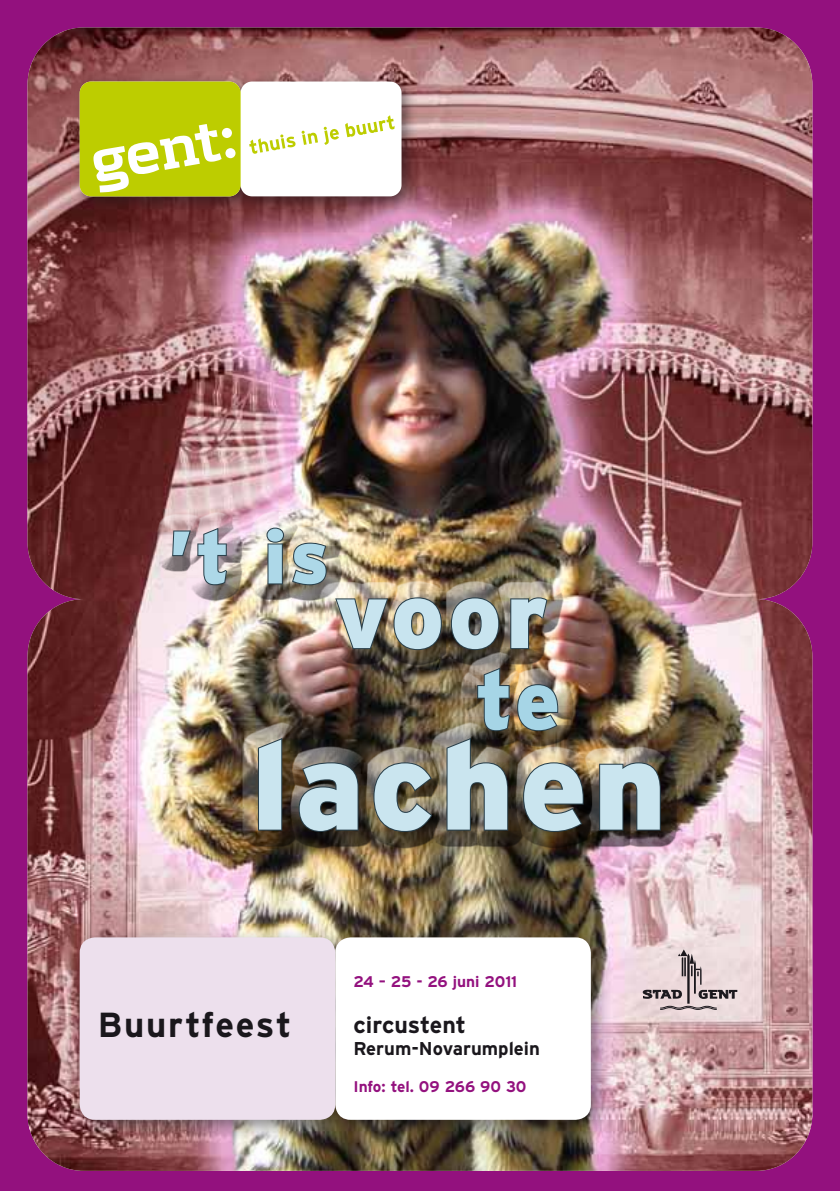
<style>
.page{position:relative;width:840px;height:1191px;background:#fff}
.page>*{position:absolute;margin:0;border:0;box-sizing:border-box;transform-origin:0 0}
.t1{font:900 123.6px "Interstate";letter-spacing:.05em;color:#cae5ef}
.t2{font:900 92.6px "Interstate";color:#c8e4ef}
.t3{font:900 82.4px "Interstate";color:#a6d5e6}
.t4{font:900 74.2px "Interstate";color:#add8e8}
.t5{font:700 34.8px "Interstate";letter-spacing:.04em;color:#1a171c}
.t6{font:700 23.2px "Interstate";letter-spacing:-.005em;color:#1a171c}
.t7{font:700 18.6px "Interstate";color:#1a171c}
.t8{font:700 15.4px "Interstate";color:#93117e}
</style>
<div class="page">
<div style="left:0;top:0;width:839px;height:1191px;background:#93117e"></div>
<img style="left:28px;top:28px;width:783px;height:1142px">
<div style="left:69px;top:927px;width:542px;height:213px;background:#1a171c;opacity:.5"></div>
<div style="left:335px;top:937px;width:255px;height:182px;background:#fff;border-radius:15px"></div>
<div style="left:80px;top:937px;width:255px;height:182px;background:#ede0ed;border-radius:15px"></div>
<div style="left:72px;top:74px;width:346px;height:139px;background:#1a171c;opacity:.5"></div>
<svg style="left:80px;top:82px;width:321px;height:114px;background:#e1e78c"></svg>
<svg style="left:642px;top:949px;width:94px;height:61px;background:#ccbcbe"></svg>
<div style="left:156px;top:511px;width:186px;height:79px;background:#fff;opacity:.75"></div>
<div style="left:156px;top:518px;width:186px;height:83px;background:#1a171c;opacity:.75"></div>
<svg style="left:171px;top:526px;width:58px;height:60px;background:#afa3a9"></svg>
<img style="left:265px;top:526px;width:62px;height:60px">
<div style="left:319px;top:581px;width:244px;height:74px;background:#fff;opacity:.75"></div>
<div style="left:319px;top:590px;width:244px;height:76px;background:#1a171c;opacity:.75"></div>
<img style="left:333px;top:596px;width:109px;height:55px">
<svg style="left:449px;top:596px;width:51px;height:55px;background:#535149"></svg>
<img style="left:509px;top:596px;width:39px;height:54px">
<div style="left:461px;top:651px;width:113px;height:81px;background:#fff;opacity:.75"></div>
<div style="left:461px;top:658px;width:113px;height:89px;background:#1a171c;opacity:.75"></div>
<div style="left:242px;top:722px;width:434px;height:115px;background:#fff;opacity:.75"></div>
<div style="left:242px;top:728px;width:434px;height:120px;background:#1a171c;opacity:.75"></div>
<svg style="left:257px;top:736px;width:26px;height:95px;background:#6b5e49"></svg>
<svg style="left:297px;top:761px;width:62px;height:72px;background:#43403c"></svg>
<svg style="left:372px;top:761px;width:61px;height:72px;background:#686150"></svg>
<img style="left:445px;top:666px;width:139px;height:167px">
<img style="left:597px;top:761px;width:64px;height:70px">
<h3 class="t4" style="left:168px;top:512px;width:162px">’t is</h3>
<h2 class="t2" style="left:335px;top:559px;width:214px">voor</h2>
<h3 class="t3" style="left:475px;top:650px;width:86px">te</h3>
<h1 class="t1" style="left:251px;top:711px;width:416px">lachen</h1>
<h3 class="t5" style="left:98px;top:1003px;width:195px">Buurtfeest</h3>
<p class="t8" style="left:353px;top:971px;width:165px">24 – 25 - 26 juni 2011</p>
<h3 class="t6" style="left:353px;top:1010px;width:114px">circustent</h3>
<p class="t7" style="left:353px;top:1037px;width:188px">Rerum-Novarumplein</p>
<p class="t8" style="left:353px;top:1077px;width:174px">Info: tel. 09 266 90 30</p>
</div>
